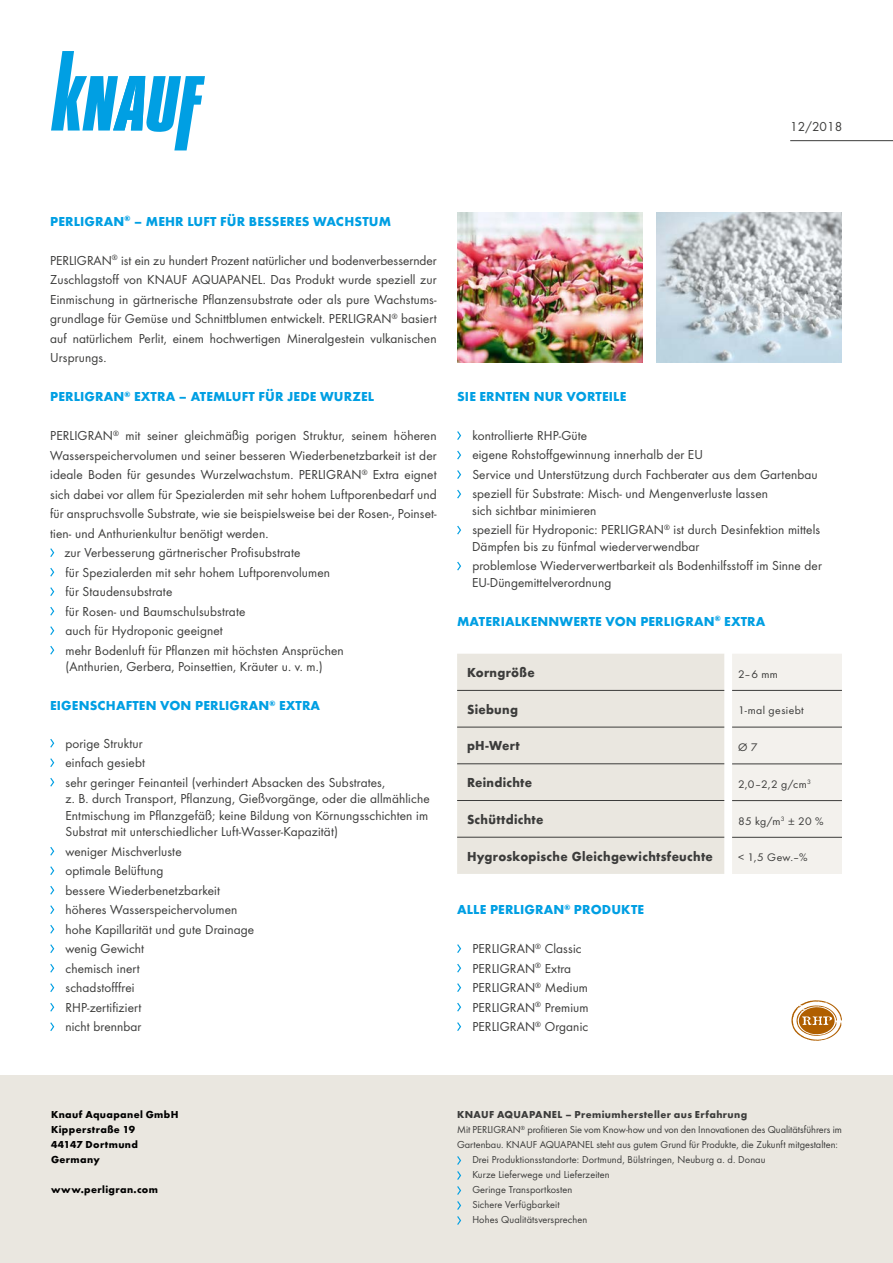
<style>
.page{position:relative;width:893px;height:1263px;background:#fff}
.page>*{position:absolute;margin:0;border:0;box-sizing:border-box;transform-origin:0 0}
.t1{font:13.5px/19.5px "KNAUF Futura";letter-spacing:.01em;color:#3c3c3b}
.t2{font:700 13.5px "KNAUF Futura";letter-spacing:.01em;color:#009fe3}
.t3{font:700 12px "Futura";letter-spacing:.025em;color:#3c3c3b;scale:.95 1}
.t4{font:11.4px "KNAUF Futura";letter-spacing:.035em;color:#3c3c3b;scale:1.05 1}
.t5{font:10.5px "KNAUF Futura";color:#3c3c3b}
.t6{font:700 10.5px/15px "KNAUF Futura";letter-spacing:.035em;color:#000}
.t7{font:700 10.5px "KNAUF Futura";letter-spacing:.035em;color:#3c3c3b}
</style>
<div class="page">
<div style="left:0;top:1076px;width:893px;height:187px;background:#eae7e0"></div>
<img style="left:457px;top:213px;width:186px;height:149px">
<img style="left:656px;top:213px;width:186px;height:149px">
<svg style="left:51px;top:51px;width:154px;height:99px"></svg>
<svg style="left:791px;top:1000px;width:51px;height:41px"></svg>
<hr style="left:790px;top:140px;width:103px;height:1px;background:#3c3c3b">
<svg style="left:50px;top:548px;width:5px;height:9px"></svg>
<svg style="left:50px;top:568px;width:5px;height:9px"></svg>
<svg style="left:50px;top:587px;width:5px;height:9px"></svg>
<svg style="left:50px;top:607px;width:5px;height:9px"></svg>
<svg style="left:50px;top:626px;width:5px;height:9px"></svg>
<svg style="left:50px;top:646px;width:5px;height:9px"></svg>
<svg style="left:50px;top:739px;width:5px;height:9px"></svg>
<svg style="left:50px;top:758px;width:5px;height:9px"></svg>
<svg style="left:50px;top:778px;width:5px;height:9px"></svg>
<svg style="left:50px;top:847px;width:5px;height:9px"></svg>
<svg style="left:50px;top:866px;width:5px;height:9px"></svg>
<svg style="left:50px;top:886px;width:5px;height:9px"></svg>
<svg style="left:50px;top:905px;width:5px;height:9px"></svg>
<svg style="left:50px;top:925px;width:5px;height:9px"></svg>
<svg style="left:50px;top:944px;width:5px;height:9px"></svg>
<svg style="left:50px;top:964px;width:5px;height:9px"></svg>
<svg style="left:50px;top:983px;width:5px;height:9px"></svg>
<svg style="left:50px;top:1003px;width:5px;height:9px"></svg>
<svg style="left:50px;top:1022px;width:5px;height:9px"></svg>
<svg style="left:457px;top:431px;width:5px;height:9px"></svg>
<svg style="left:457px;top:450px;width:4px;height:10px"></svg>
<svg style="left:457px;top:470px;width:5px;height:9px"></svg>
<svg style="left:457px;top:489px;width:4px;height:10px"></svg>
<svg style="left:457px;top:525px;width:4px;height:10px"></svg>
<svg style="left:457px;top:561px;width:4px;height:10px"></svg>
<svg style="left:457px;top:944px;width:5px;height:9px"></svg>
<svg style="left:457px;top:964px;width:5px;height:9px"></svg>
<svg style="left:457px;top:983px;width:5px;height:9px"></svg>
<svg style="left:457px;top:1003px;width:5px;height:9px"></svg>
<svg style="left:457px;top:1022px;width:5px;height:9px"></svg>
<div style="left:457px;top:654px;width:267px;height:220px;background:#eae7e0"></div>
<hr style="left:457px;top:690px;width:267px;height:1px;background:#3c3c3b">
<hr style="left:457px;top:727px;width:267px;height:1px;background:#3c3c3b">
<hr style="left:457px;top:763px;width:267px;height:1px;background:#3c3c3b">
<hr style="left:457px;top:800px;width:267px;height:1px;background:#3c3c3b">
<hr style="left:457px;top:837px;width:267px;height:1px;background:#3c3c3b">
<div style="left:732px;top:654px;width:110px;height:220px;background:#f3f1ed"></div>
<hr style="left:732px;top:690px;width:110px;height:1px;background:#3c3c3b">
<hr style="left:732px;top:727px;width:110px;height:1px;background:#3c3c3b">
<hr style="left:732px;top:764px;width:110px;height:1px;background:#3c3c3b">
<hr style="left:732px;top:800px;width:110px;height:1px;background:#3c3c3b">
<hr style="left:732px;top:837px;width:110px;height:1px;background:#3c3c3b">
<svg style="left:457px;top:1156px;width:5px;height:69px"></svg>
<p class="t1" style="left:790px;top:116px;width:53px">12/2018</p>
<p class="t2" style="left:50px;top:213px;width:342px">PERLIGRAN<sup>®</sup> – MEHR LUFT FÜR BESSERES WACHSTUM</p>
<p class="t1" style="left:50px;top:250px;width:388px;text-align:justify">PERLIGRAN<sup>®</sup> ist ein zu hundert Prozent natürlicher und bodenverbessernder Zuschlagstoff von KNAUF AQUAPANEL. Das Produkt wurde speziell zur Einmischung in gärtnerische Pflanzensubstrate oder als pure Wachstums&shy;grundlage für Gemüse und Schnittblumen entwickelt. PERLIGRAN<sup>®</sup> basiert auf natürlichem Perlit, einem hochwertigen Mineralgestein vulkanischen Ursprungs.</p>
<p class="t2" style="left:50px;top:388px;width:325px">PERLIGRAN<sup>®</sup> EXTRA – ATEMLUFT FÜR JEDE WURZEL</p>
<p class="t1" style="left:50px;top:426px;width:388px">PERLIGRAN<sup>®</sup> mit seiner gleichmäßig porigen Struktur, seinem höheren</p>
<p class="t1" style="left:50px;top:445px;width:388px">Wasserspeichervolumen und seiner besseren Wiederbenetzbarkeit ist der</p>
<p class="t1" style="left:50px;top:465px;width:388px">ideale Boden für gesundes Wurzelwachstum. PERLIGRAN<sup>®</sup> Extra eignet</p>
<p class="t1" style="left:50px;top:484px;width:388px">sich dabei vor allem für Spezialerden mit sehr hohem Luftporenbedarf und</p>
<p class="t1" style="left:50px;top:504px;width:388px">für anspruchsvolle Substrate, wie sie beispielsweise bei der Rosen-, Poinset-</p>
<p class="t1" style="left:50px;top:523px;width:220px">tien- und Anthurienkultur benötigt werden.</p>
<p class="t1" style="left:64px;top:543px;width:238px">zur Verbesserung gärtnerischer Profisubstrate</p>
<p class="t1" style="left:65px;top:562px;width:266px">für Spezialerden mit sehr hohem Luftporenvolumen</p>
<p class="t1" style="left:65px;top:582px;width:108px">für Staudensubstrate</p>
<p class="t1" style="left:65px;top:601px;width:181px">für Rosen- und Baumschulsubstrate</p>
<p class="t1" style="left:65px;top:621px;width:159px">auch für Hydroponic geeignet</p>
<p class="t1" style="left:65px;top:640px;width:280px">mehr Bodenluft für Pflanzen mit höchsten Ansprüchen</p>
<p class="t1" style="left:65px;top:657px;width:259px">(Anthurien, Gerbera, Poinsettien, Kräuter u. v. m.)</p>
<p class="t2" style="left:50px;top:697px;width:271px">EIGENSCHAFTEN VON PERLIGRAN<sup>®</sup> EXTRA</p>
<p class="t1" style="left:65px;top:733px;width:321px">porige Struktur<br>einfach gesiebt<br>sehr geringer Feinanteil (verhindert Absacken des Substrates,</p>
<p class="t1" style="left:65px;top:790px;width:366px;line-height:16.5px">z. B. durch Transport, Pflanzung, Gießvorgänge, oder die allmähliche<br>Entmischung im Pflanzgefäß; keine Bildung von Körnungsschichten im<br>Substrat mit unterschiedlicher Luft-Wasser-Kapazität)</p>
<p class="t1" style="left:65px;top:841px;width:190px">weniger Mischverluste<br>optimale Belüftung<br>bessere Wiederbenetzbarkeit höheres Wasserspeichervolumen hohe Kapillarität und gute Drainage wenig Gewicht<br>chemisch inert<br>schadstofffrei<br>RHP-zertifiziert<br>nicht brennbar</p>
<p class="t2" style="left:457px;top:388px;width:171px">SIE ERNTEN NUR VORTEILE</p>
<p class="t1" style="left:472px;top:426px;width:347px">kontrollierte RHP-Güte<br>eigene Rohstoffgewinnung innerhalb der EU<br>Service und Unterstützung durch Fachberater aus dem Gartenbau speziell für Substrate: Misch- und Mengenverluste lassen</p>
<p class="t1" style="left:472px;top:501px;width:350px">sich sichtbar minimieren<br>speziell für Hydroponic: PERLIGRAN<sup>®</sup> ist durch Desinfektion mittels</p>
<p class="t1" style="left:472px;top:537px;width:351px">Dämpfen bis zu fünfmal wiederverwendbar<br>problemlose Wiederverwertbarkeit als Bodenhilfsstoff im Sinne der</p>
<p class="t1" style="left:472px;top:573px;width:141px">EU-Düngemittelverordnung</p>
<p class="t2" style="left:457px;top:613px;width:310px">MATERIALKENNWERTE VON PERLIGRAN<sup>®</sup> EXTRA</p>
<p class="t3" style="left:467px;top:664px;width:73px">Korngröße</p>
<p class="t3" style="left:467px;top:700px;width:55px">Siebung</p>
<p class="t3" style="left:467px;top:737px;width:57px">pH-Wert</p>
<p class="t3" style="left:467px;top:774px;width:70px">Reindichte</p>
<p class="t3" style="left:467px;top:811px;width:82px">Schüttdichte</p>
<p class="t3" style="left:467px;top:847px;width:260px">Hygroskopische Gleichgewichtsfeuchte</p>
<p class="t2" style="left:457px;top:901px;width:189px">ALLE PERLIGRAN<sup>®</sup> PRODUKTE</p>
<p class="t1" style="left:472px;top:939px;width:118px">PERLIGRAN<sup>®</sup> Classic<br>PERLIGRAN<sup>®</sup> Extra<br>PERLIGRAN<sup>®</sup> Medium<br>PERLIGRAN<sup>®</sup> Premium<br>PERLIGRAN<sup>®</sup> Organic</p>
<p class="t4" style="left:738px;top:667px;width:40px">2–6 mm</p>
<p class="t4" style="left:738px;top:704px;width:64px">1-mal gesiebt</p>
<p class="t4" style="left:738px;top:740px;width:20px">Ø 7</p>
<p class="t4" style="left:738px;top:777px;width:71px">2,0–2,2 g/cm<sup>3</sup></p>
<p class="t4" style="left:738px;top:814px;width:83px">85 kg/m<sup>3</sup> ± 20 %</p>
<p class="t4" style="left:738px;top:851px;width:68px">&lt; 1,5 Gew.–%</p>
<p class="t6" style="left:51px;top:1107px;width:129px">Knauf Aquapanel GmbH<br>Kipperstraße 19<br>44147 Dortmund<br>Germany</p>
<p class="t6" style="left:51px;top:1182px;width:108px">www.perligran.com</p>
<p class="t7" style="left:457px;top:1108px;width:292px">KNAUF AQUAPANEL – Premiumhersteller aus Erfahrung</p>
<p class="t5" style="left:457px;top:1123px;width:386px">Mit PERLIGRAN<sup>®</sup> profitieren Sie vom Know-how und von den Innovationen des Qualitätsführers im</p>
<p class="t5" style="left:457px;top:1138px;width:382px">Gartenbau. KNAUF AQUAPANEL steht aus gutem Grund für Produkte, die Zukunft mitgestalten:</p>
<p class="t5" style="left:472px;top:1153px;width:295px">Drei Produktionsstandorte: Dortmund, Bülstringen, Neuburg a. d. Donau</p>
<p class="t5" style="left:472px;top:1168px;width:139px">Kurze Lieferwege und Lieferzeiten</p>
<p class="t5" style="left:472px;top:1183px;width:101px">Geringe Transportkosten</p>
<p class="t5" style="left:472px;top:1198px;width:89px">Sichere Verfügbarkeit</p>
<p class="t5" style="left:472px;top:1213px;width:116px">Hohes Qualitätsversprechen</p>
</div>
